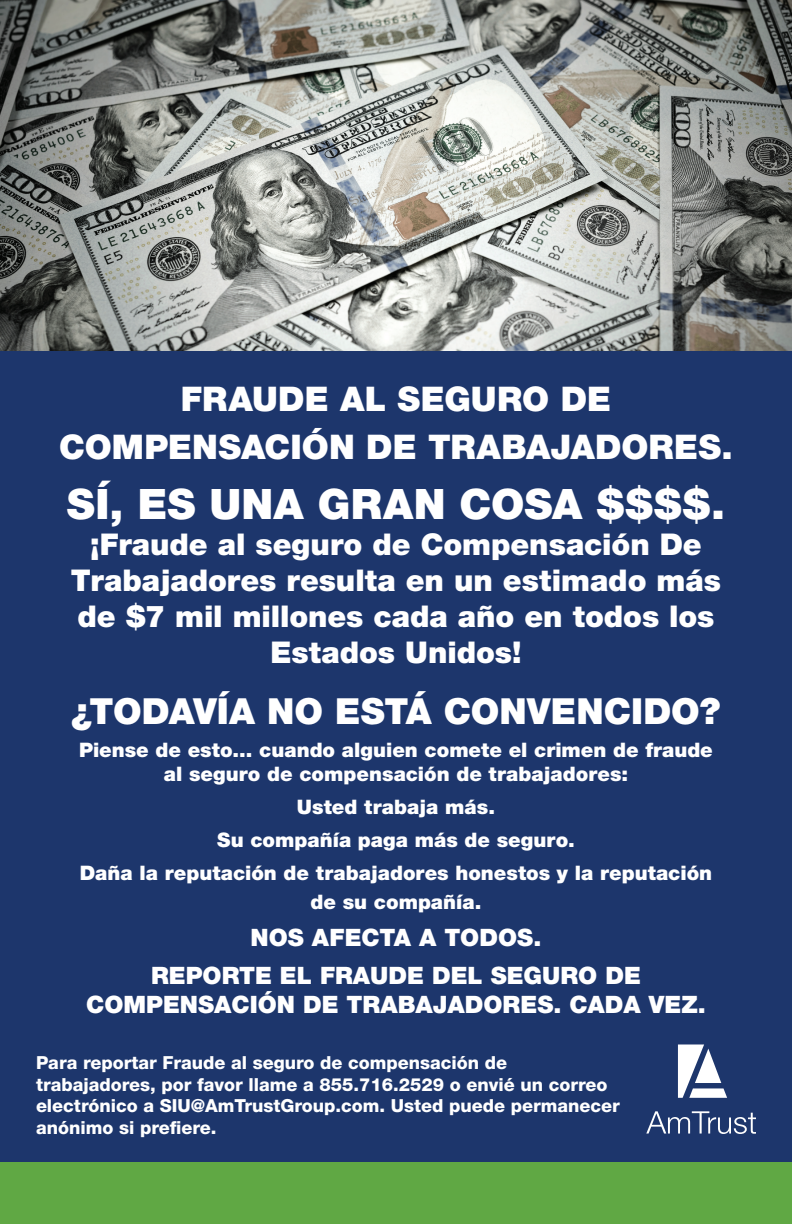
<style>
.page{position:relative;width:792px;height:1224px;background:#fff}
.page>*{position:absolute;margin:0;border:0;box-sizing:border-box;transform-origin:0 0}
.t1{font:900 42px "Helvetica Neue LT Std";letter-spacing:.005em;color:#fff}
.t2{font:900 36px "Helvetica Neue LT Std";color:#fff}
.t3{font:900 34px/48px "Helvetica Neue LT Std";color:#fff;text-align:center}
.t4{font:900 30px/36px "Helvetica Neue LT Std";color:#fff;text-align:center}
.t5{font:900 24px/37.8px "Helvetica Neue LT Std";color:#fff;text-align:center}
.t6{font:900 20px/33px "Helvetica Neue LT Std";color:#fff;text-align:center}
.t7{font:800 18px/21.6px "Helvetica Neue LT Std";color:#fff}
</style>
<div class="page">
<div style="left:0;top:153px;width:792px;height:1071px;background:#1d366c"></div>
<div style="left:0;top:1162px;width:792px;height:62px;background:#60a844"></div>
<img style="left:0;top:0;width:792px;height:351px">
<svg style="left:646px;top:1111px;width:110px;height:23px"></svg>
<svg style="left:678px;top:1045px;width:49px;height:53px"></svg>
<h3 class="t3" style="left:59px;top:375px;width:675px">FRAUDE AL SEGURO DE<br>COMPENSACIÓN DE TRABAJADORES.</h3>
<h1 class="t1" style="left:67px;top:479px;width:660px">SÍ, ES UNA GRAN COSA $$$$.</h1>
<h3 class="t4" style="left:71px;top:526px;width:652px">¡Fraude al seguro de Compensación De<br>Trabajadores resulta en un estimado más de $7 mil millones cada año en todos los<br>Estados Unidos!</h3>
<h2 class="t2" style="left:72px;top:690px;width:650px">¿TODAVÍA NO ESTÁ CONVENCIDO?</h2>
<p class="t6" style="left:79px;top:738px;width:635px;line-height:24px">Piense de esto… cuando alguien comete el crimen de fraude al seguro de compensación de trabajadores:</p>
<p class="t6" style="left:80px;top:790px;width:634px">Usted trabaja más.<br>Su compañía paga más de seguro.<br>Daña la reputación de trabajadores honestos y la reputación</p>
<p class="t6" style="left:311px;top:885px;width:172px">de su compañía.</p>
<p class="t5" style="left:151px;top:919px;width:492px">NOS AFECTA A TODOS.<br>REPORTE EL FRAUDE DEL SEGURO DE</p>
<p class="t5" style="left:86px;top:986px;width:621px">COMPENSACIÓN DE TRABAJADORES. CADA VEZ.</p>
<p class="t7" style="left:36px;top:1052px;width:585px">Para reportar Fraude al seguro de compensación de trabajadores, por favor llame a 855.716.2529 o envié un correo electrónico a SIU@AmTrustGroup.com. Usted puede permanecer anónimo si prefiere.</p>
</div>
